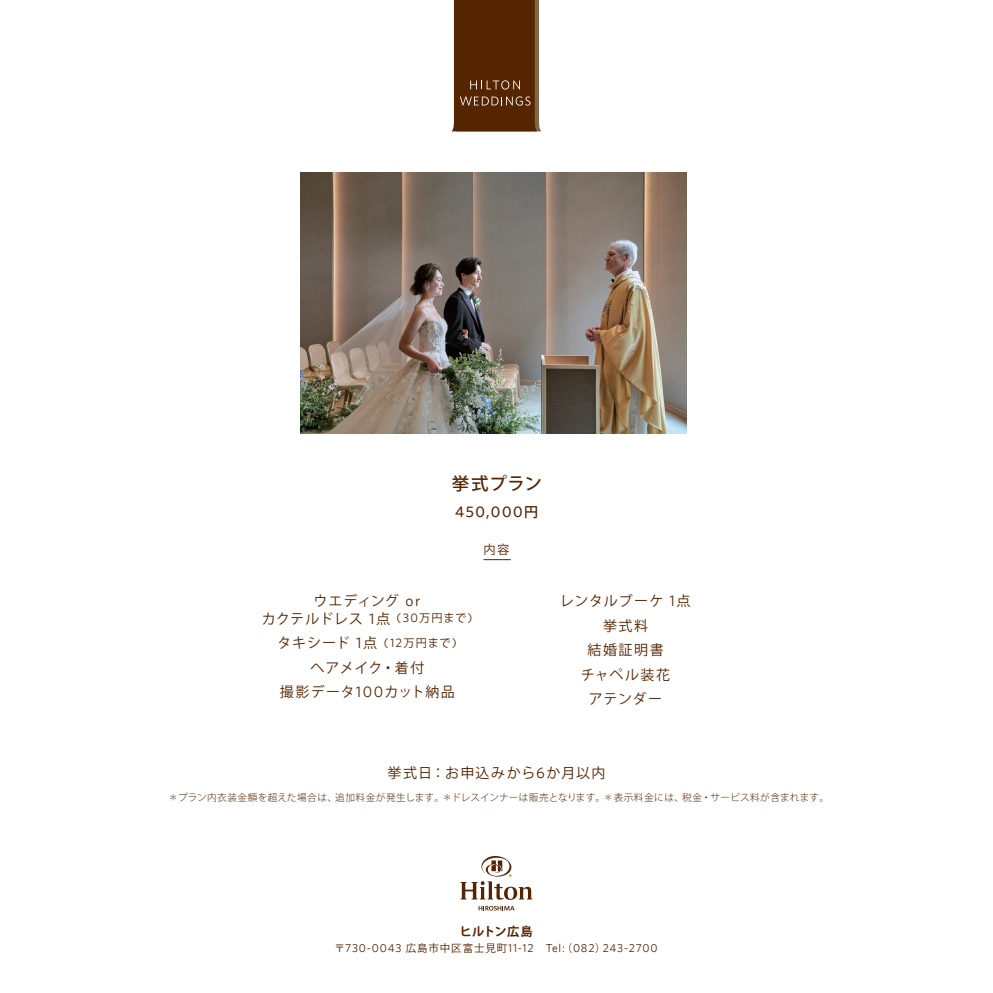
<style>
.page{position:relative;width:993px;height:993px;background:#fff}
.page>*{position:absolute;margin:0;border:0;box-sizing:border-box;transform-origin:0 0}
.t1{font:500 17.5px "Koz Go Pro";letter-spacing:.035em;color:#552400}
.t2{font:500 15.4px "Whitney";letter-spacing:.1em;color:#552400}
.t3{font:14px/24.5px "Koz Go Pro";letter-spacing:.05em;color:#552400;text-align:center}
.t4{font:14px/24.5px "Koz Go Pro";letter-spacing:.1em;color:#552400;text-align:center}
.t5{font:14px/17.5px "Koz Go Pro";letter-spacing:.02em;color:#552400;text-align:center}
.t6{font:14px "Koz Go Pro";letter-spacing:.09em;color:#552400}
.t7{font:700 12.25px "Koz Go Pro";letter-spacing:-.01em;color:#552400}
.t8{font:12.25px "Koz Go Pro";color:#552400}
.t9{font:11.55px "Whitney";letter-spacing:.075em;color:#552400}
.t10{font:300 9.62px "Koz Go Pro";letter-spacing:.035em;color:#552400}
.s1{font-family:"Koz Go Pro";font-size:14px}
.s2{font-family:"Whitney";font-size:15.4px}
.s3{font-family:"Whitney";font-size:12.25px}
.s4{font-size:11.2px}
.s5{font-family:"Koz Go Pro";font-size:10.5px}
</style>
<div class="page">
<svg style="left:460px;top:856px;width:72px;height:43px"></svg>
<svg style="left:478px;top:905px;width:36px;height:5px"></svg>
<img style="left:300px;top:172px;width:386px;height:262px">
<svg style="left:452px;top:0;width:89px;height:131px;background:#613513"></svg>
<svg style="left:483px;top:559px;width:27px;height:1px"></svg>
<h1 class="t1" style="left:451px;top:472px;width:92px">挙式プラン</h1>
<h2 class="t2" style="left:455px;top:501px;width:84px">450,000<span class="s1">円</span></h2>
<p class="t8" style="left:483px;top:541px;width:27px">内容</p>
<h3 class="t5" style="left:262px;top:592px;width:212px">ウエディング <span class="s2">or<br></span>カクテルドレス <span class="s2">1</span>点 <span class="s3">(30</span><span class="s4">万円まで</span><span class="s3">)</span></h3>
<h3 class="t3" style="left:277px;top:630px;width:181px">タキシード <span class="s2">1</span>点 <span class="s3">(12</span><span class="s4">万円まで</span><span class="s3">)</span>ヘアメイク・着付<br>撮影データ<span class="s2">100</span>カット納品</h3>
<h3 class="t4" style="left:559px;top:588px;width:132px">レンタルブーケ <span class="s2">1</span>点挙式料<br>結婚証明書<br>チャペル装花<br>アテンダー</h3>
<h3 class="t6" style="left:387px;top:764px;width:219px">挙式日：お申込みから<span class="s2">6</span>か月以内</h3>
<p class="t10" style="left:168px;top:790px;width:661px">＊プラン内衣装金額を超えた場合は、追加料金が発生します。＊ドレスインナーは販売となります。＊表示料金には、税金・サービス料が含まれます。</p>
<p class="t7" style="left:459px;top:923px;width:74px">ヒルトン広島</p>
<p class="t9" style="left:334px;top:940px;width:324px"><span class="s5">〒</span>730-0043 <span class="s5">広島市中区富士見町</span>11-12 Tel:<span class="s5">（</span>082<span class="s5">）</span>243-2700</p>
</div>
